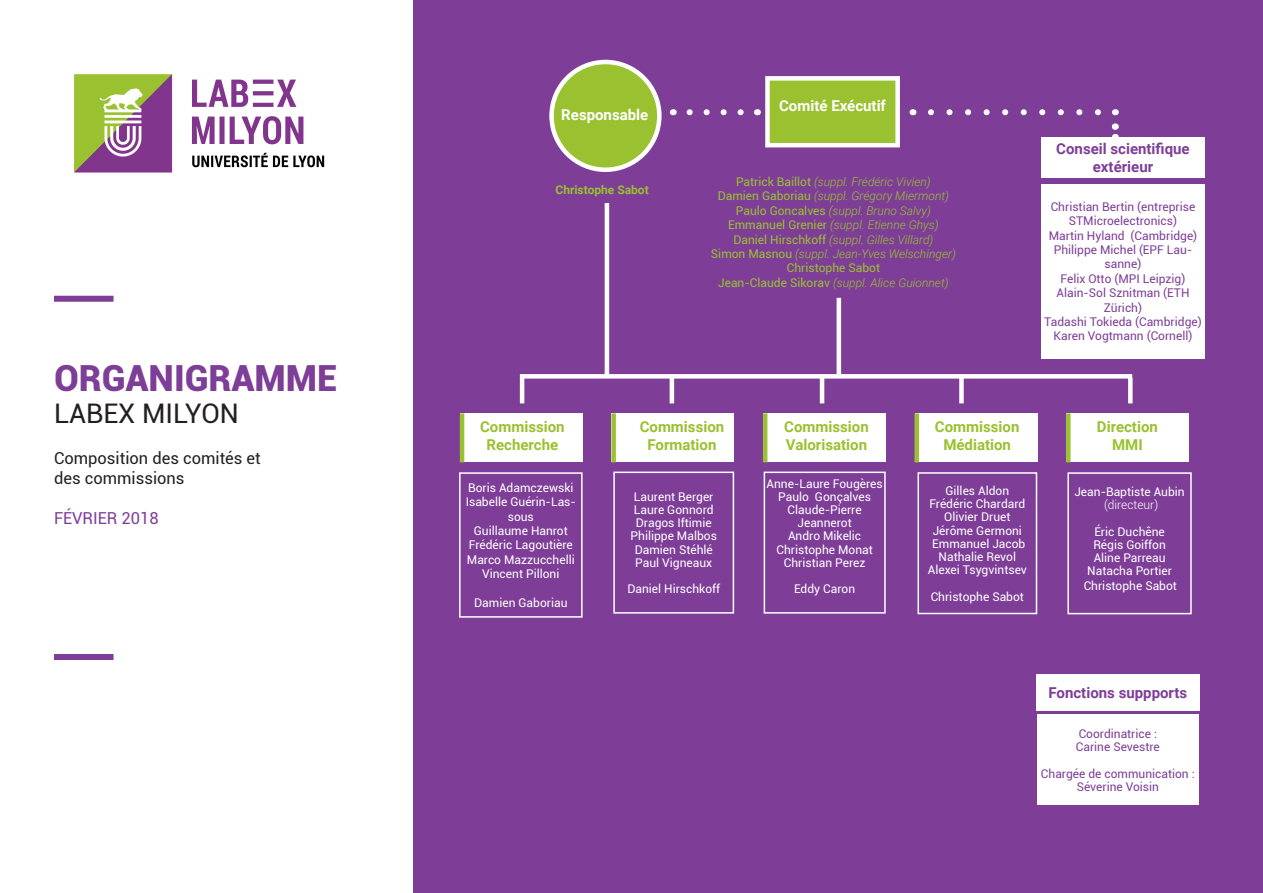
<style>
.page{position:relative;width:1263px;height:893px;background:#fff}
.page>*{position:absolute;margin:0;border:0;box-sizing:border-box;transform-origin:0 0}
.t1{font:900 36px "Roboto";color:#7e3e98}
.t2{font:27px "Roboto";color:#231f20}
.t3{font:16.5px "Roboto";color:#231f20}
.t4{font:16.5px "Roboto";color:#7e3e98}
.t5{font:700 15px "Roboto";color:#9ac130}
.t6{font:700 15px/18px "Roboto";color:#7e3e98;text-align:center}
.t7{font:700 15px "Roboto";color:#fff}
.t8{font:12px/13.2px "Roboto";color:#fff;text-align:center}
.t9{font:12px/14.4px "Roboto";color:#7e3e98;text-align:center}
.t10{font:italic 300 12px "Roboto";color:#9ac130}
.t11{font:700 12px "Roboto";color:#9ac130}
.t12{font:12px "Roboto";color:#9ac130}
.s1{font-weight:400;font-style:normal}
.s2{font-weight:300}
</style>
<div class="page">
<div style="left:413px;top:0;width:850px;height:893px;background:#7e3e98"></div>
<img style="left:74px;top:74px;width:251px;height:99px">
<div style="left:54px;top:296px;width:60px;height:6px;background:#7e3e98"></div>
<div style="left:54px;top:654px;width:60px;height:6px;background:#7e3e98"></div>
<div style="left:552px;top:62px;width:107px;height:108px;background:#9ac130;border-radius:50%"></div>
<div style="left:549px;top:60px;width:112px;height:112px;border:4px solid #fff;border-radius:50%"></div>
<div style="left:765px;top:76px;width:135px;height:71px;background:#9ac130;border:4px solid #fff"></div>
<div style="left:460px;top:413px;width:123px;height:49px;background:#fff"></div>
<hr style="left:460px;top:413px;width:4px;height:49px;background:#9ac130">
<div style="left:612px;top:413px;width:122px;height:49px;background:#fff"></div>
<div style="left:611px;top:413px;width:5px;height:49px;background:#9ac130"></div>
<div style="left:763px;top:413px;width:123px;height:49px;background:#fff"></div>
<hr style="left:763px;top:413px;width:4px;height:49px;background:#9ac130">
<div style="left:915px;top:413px;width:122px;height:49px;background:#fff"></div>
<div style="left:914px;top:413px;width:5px;height:49px;background:#9ac130"></div>
<div style="left:1066px;top:413px;width:123px;height:49px;background:#fff"></div>
<hr style="left:1066px;top:413px;width:4px;height:49px;background:#9ac130">
<div style="left:1041px;top:137px;width:163px;height:41px;background:#fff"></div>
<div style="left:1036px;top:674px;width:163px;height:36px;background:#fff"></div>
<svg style="left:690px;top:109px;width:54px;height:6px"></svg>
<svg style="left:931px;top:109px;width:170px;height:6px"></svg>
<div style="left:459px;top:472px;width:124px;height:146px;border:2px solid #fff"></div>
<div style="left:613px;top:472px;width:121px;height:142px;border:2px solid #fff"></div>
<div style="left:764px;top:472px;width:122px;height:142px;border:2px solid #fff"></div>
<div style="left:917px;top:472px;width:120px;height:142px;border:2px solid #fff"></div>
<div style="left:1067px;top:472px;width:125px;height:142px;border:2px solid #fff"></div>
<svg style="left:1112px;top:124px;width:6px;height:13px"></svg>
<div style="left:1037px;top:715px;width:162px;height:90px;background:#fff"></div>
<div style="left:1041px;top:184px;width:163px;height:174px;background:#fff"></div>
<hr style="left:605px;top:203px;width:4px;height:174px;background:#fff">
<div style="left:520px;top:374px;width:612px;height:5px;background:#fff"></div>
<hr style="left:520px;top:378px;width:4px;height:25px;background:#fff">
<hr style="left:670px;top:378px;width:4px;height:25px;background:#fff">
<hr style="left:820px;top:378px;width:4px;height:25px;background:#fff">
<div style="left:959px;top:378px;width:5px;height:25px;background:#fff"></div>
<svg style="left:1128px;top:379px;width:4px;height:24px"></svg>
<hr style="left:837px;top:298px;width:4px;height:76px;background:#fff">
<p class="t1" style="left:54px;top:352px;width:285px">ORGANIGRAMME</p>
<p class="t2" style="left:54px;top:394px;width:186px">LABEX MILYON</p>
<p class="t3" style="left:54px;top:447px;width:208px">Composition des comités et</p>
<p class="t3" style="left:54px;top:467px;width:132px">des commissions</p>
<p class="t4" style="left:54px;top:506px;width:106px">FÉVRIER 2018</p>
<p class="t7" style="left:561px;top:105px;width:88px">Responsable</p>
<p class="t11" style="left:555px;top:181px;width:95px">Christophe Sabot</p>
<p class="t7" style="left:779px;top:95px;width:108px">Comité Exécutif</p>
<p class="t10" style="left:736px;top:173px;width:196px"><span class="s1">Patrick Baillot</span> (suppl. Frédéric Vivien)</p>
<p class="t10" style="left:718px;top:188px;width:233px"><span class="s1">Damien Gaboriau</span> (suppl. Grégory Miermont)</p>
<p class="t10" style="left:736px;top:202px;width:197px"><span class="s1">Paulo Goncalves</span> (suppl. Bruno Salvy)</p>
<p class="t10" style="left:728px;top:217px;width:212px"><span class="s1">Emmanuel Grenier</span> (suppl. Etienne Ghys)</p>
<p class="t10" style="left:733px;top:231px;width:202px"><span class="s1">Daniel Hirschkoff</span> (suppl. Gilles Villard)</p>
<p class="t10" style="left:711px;top:245px;width:246px"><span class="s1">Simon Masnou</span> (suppl. Jean-Yves Welschinger)</p>
<p class="t12" style="left:787px;top:260px;width:95px">Christophe Sabot</p>
<p class="t10" style="left:718px;top:274px;width:232px"><span class="s1">Jean-Claude Sikorav</span> (suppl. Alice Guionnet)</p>
<p class="t6" style="left:1056px;top:139px;width:135px">Conseil scientifique extérieur</p>
<p class="t9" style="left:1051px;top:199px;width:146px">Christian Bertin (entreprise<br>STMicroelectronics)</p>
<p class="t9" style="left:1049px;top:228px;width:150px">Martin Hyland (Cambridge)</p>
<p class="t9" style="left:1054px;top:242px;width:140px">Philippe Michel (EPF Lau&shy;sanne)</p>
<p class="t9" style="left:1060px;top:271px;width:126px">Felix Otto (MPI Leipzig)</p>
<p class="t9" style="left:1056px;top:285px;width:134px">Alain-Sol Sznitman (ETH<br>Zürich)</p>
<p class="t9" style="left:1044px;top:314px;width:159px">Tadashi Tokieda (Cambridge)</p>
<p class="t9" style="left:1053px;top:328px;width:140px">Karen Vogtmann (Cornell)</p>
<p class="t5" style="left:480px;top:416px;width:86px">Commission</p>
<p class="t5" style="left:487px;top:434px;width:73px">Recherche</p>
<p class="t8" style="left:468px;top:481px;width:107px">Boris Adamczewski</p>
<p class="t8" style="left:466px;top:494px;width:112px;line-height:14.4px">Isabelle Guérin-Las&shy;sous</p>
<p class="t8" style="left:474px;top:524px;width:95px">Guillaume Hanrot</p>
<p class="t8" style="left:469px;top:538px;width:105px">Frédéric Lagoutière</p>
<p class="t8" style="left:467px;top:553px;width:109px">Marco Mazzucchelli</p>
<p class="t8" style="left:482px;top:567px;width:79px">Vincent Pilloni</p>
<p class="t8" style="left:474px;top:596px;width:95px">Damien Gaboriau</p>
<p class="t5" style="left:640px;top:416px;width:86px">Commission</p>
<p class="t5" style="left:647px;top:434px;width:70px">Formation</p>
<p class="t8" style="left:630px;top:490px;width:88px">Laurent Berger<br>Laure Gonnord<br>Dragos Iftimie<br>Philippe Malbos<br>Damien Stéhlé<br>Paul Vigneaux</p>
<p class="t8" style="left:627px;top:582px;width:94px">Daniel Hirschkoff</p>
<p class="t5" style="left:784px;top:416px;width:86px">Commission</p>
<p class="t5" style="left:786px;top:434px;width:83px">Valorisation</p>
<p class="t8" style="left:766px;top:476px;width:118px">Anne-Laure Fougères<br>Paulo Gonçalves<br>Claude-Pierre<br>Jeannerot<br>Andro Mikelic<br>Christophe Monat<br>Christian Perez</p>
<p class="t8" style="left:794px;top:582px;width:63px">Eddy Caron</p>
<p class="t5" style="left:935px;top:416px;width:86px">Commission</p>
<p class="t5" style="left:943px;top:434px;width:69px">Médiation</p>
<p class="t8" style="left:928px;top:484px;width:101px">Gilles Aldon<br>Frédéric Chardard<br>Olivier Druet<br>Jérôme Germoni<br>Emmanuel Jacob<br>Nathalie Revol<br>Alexei Tsygvintsev</p>
<p class="t8" style="left:931px;top:589px;width:95px">Christophe Sabot</p>
<p class="t5" style="left:1097px;top:416px;width:62px">Direction</p>
<p class="t5" style="left:1112px;top:434px;width:32px">MMI</p>
<p class="t8" style="left:1074px;top:485px;width:112px">Jean-Baptiste Aubin <span class="s2">(directeur)</span></p>
<p class="t8" style="left:1087px;top:524px;width:86px">Éric Duchêne<br>Régis Goiffon<br>Aline Parreau<br>Natacha Portier</p>
<p class="t8" style="left:1084px;top:578px;width:95px">Christophe Sabot</p>
<p class="t6" style="left:1048px;top:683px;width:140px">Fonctions suppports</p>
<p class="t9" style="left:1079px;top:726px;width:80px">Coordinatrice :</p>
<p class="t9" style="left:1076px;top:739px;width:85px">Carine Sevestre</p>
<p class="t9" style="left:1041px;top:766px;width:155px">Chargée de communication :</p>
<p class="t9" style="left:1077px;top:779px;width:84px">Séverine Voisin</p>
</div>
